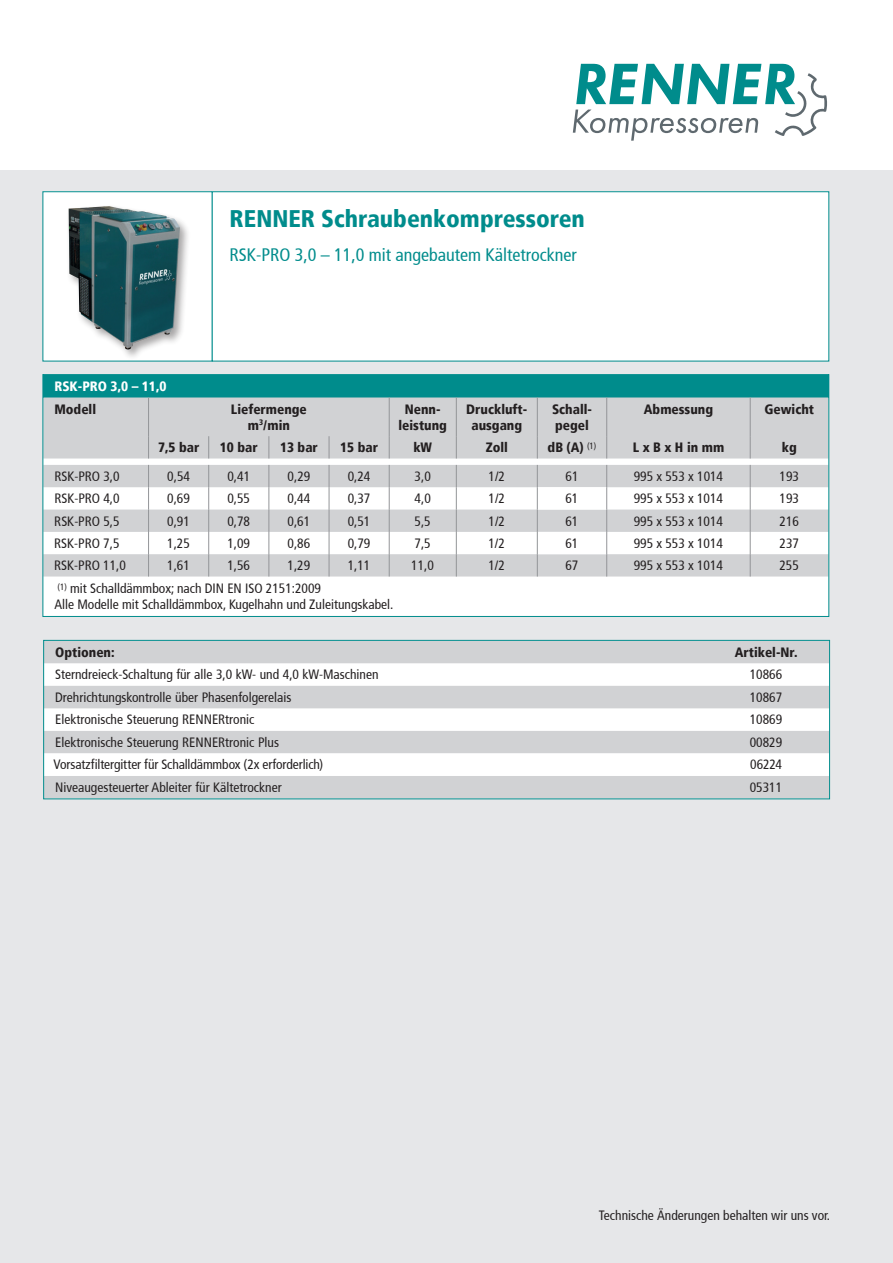
<style>
.page{position:relative;width:893px;height:1263px;background:#fff}
.page>*{position:absolute;margin:0;border:0;box-sizing:border-box;transform-origin:0 0}
.t1{font:900 condensed 24px "Frutiger";color:#008c8c}
.t2{font:condensed 18px "Frutiger";color:#008c8c}
.t3{font:condensed 13.5px/16.5px "Frutiger";color:#231f20}
.t4{font:900 condensed 13.5px/16.2px "Frutiger";color:#231f20;text-align:center}
.t5{font:900 condensed 13.5px "Frutiger";color:#fff}
</style>
<div class="page">
<div style="left:0;top:170px;width:893px;height:1093px;background:#e6e7e9"></div>
<svg style="left:573px;top:64px;width:254px;height:77px"></svg>
<svg style="left:45px;top:642px;width:783px;height:111px;fill:#d1d2d4"></svg>
<svg style="left:45px;top:753px;width:783px;height:44px"></svg>
<div style="left:43px;top:640px;width:787px;height:159px;border:1px solid #008c8c"></div>
<div style="left:43px;top:192px;width:169px;height:169px;background:#fff"></div>
<div style="left:66px;top:204px;width:125px;height:157px;background:#231f20;opacity:.4"></div>
<img style="left:69px;top:206px;width:111px;height:143px">
<div style="left:212px;top:192px;width:617px;height:169px;background:#fff"></div>
<div style="left:43px;top:375px;width:786px;height:241px;background:#fff"></div>
<div style="left:43px;top:375px;width:785px;height:22px;background:#008c8c"></div>
<svg style="left:45px;top:397px;width:782px;height:179px;fill:#d1d2d4"></svg>
<svg style="left:537px;top:465px;width:70px;height:111px"></svg>
<hr style="left:148px;top:397px;width:1px;height:39px;background:#939598">
<hr style="left:389px;top:397px;width:1px;height:39px;background:#939598">
<hr style="left:456px;top:397px;width:1px;height:39px;background:#939598">
<hr style="left:537px;top:397px;width:1px;height:39px;background:#939598">
<hr style="left:606px;top:397px;width:1px;height:39px;background:#939598">
<hr style="left:750px;top:397px;width:1px;height:39px;background:#939598">
<svg style="left:148px;top:436px;width:1px;height:22px"></svg>
<svg style="left:208px;top:436px;width:1px;height:22px"></svg>
<svg style="left:268px;top:436px;width:1px;height:22px"></svg>
<svg style="left:329px;top:436px;width:1px;height:22px"></svg>
<svg style="left:389px;top:436px;width:1px;height:22px"></svg>
<svg style="left:456px;top:436px;width:1px;height:22px"></svg>
<svg style="left:537px;top:436px;width:1px;height:22px"></svg>
<svg style="left:606px;top:436px;width:1px;height:22px"></svg>
<svg style="left:750px;top:436px;width:1px;height:22px"></svg>
<svg style="left:148px;top:465px;width:1px;height:111px"></svg>
<svg style="left:208px;top:465px;width:1px;height:111px"></svg>
<svg style="left:268px;top:465px;width:1px;height:111px"></svg>
<svg style="left:329px;top:465px;width:1px;height:111px"></svg>
<svg style="left:389px;top:465px;width:1px;height:111px"></svg>
<svg style="left:456px;top:465px;width:1px;height:111px"></svg>
<svg style="left:750px;top:465px;width:1px;height:111px"></svg>
<div style="left:43px;top:374px;width:786px;height:243px;border:1px solid #008c8c"></div>
<h1 class="t1" style="left:230px;top:204px;width:357px">RENNER Schraubenkompressoren</h1>
<h2 class="t2" style="left:230px;top:244px;width:349px">RSK-PRO 3,0 – 11,0 mit angebautem Kältetrockner</h2>
<p class="t5" style="left:54px;top:378px;width:114px">RSK-PRO 3,0 – 11,0</p>
<p class="t4" style="left:54px;top:401px;width:43px">Modell</p>
<p class="t4" style="left:231px;top:401px;width:78px">Liefermenge m<sup>3</sup>/min</p>
<p class="t4" style="left:398px;top:401px;width:50px">Nenn&shy;leistung</p>
<p class="t4" style="left:466px;top:401px;width:63px">Druckluft&shy;ausgang</p>
<p class="t4" style="left:552px;top:401px;width:42px;text-align:left">Schall&shy;pegel</p>
<p class="t4" style="left:644px;top:401px;width:71px">Abmessung</p>
<p class="t4" style="left:765px;top:401px;width:51px">Gewicht</p>
<p class="t4" style="left:158px;top:439px;width:43px">7,5 bar</p>
<p class="t4" style="left:220px;top:439px;width:39px">10 bar</p>
<p class="t4" style="left:280px;top:439px;width:39px">13 bar</p>
<p class="t4" style="left:340px;top:439px;width:39px">15 bar</p>
<p class="t4" style="left:413px;top:439px;width:20px">kW</p>
<p class="t4" style="left:486px;top:439px;width:24px">Zoll</p>
<p class="t4" style="left:548px;top:439px;width:50px">dB (A) <sup>(1)</sup></p>
<p class="t4" style="left:633px;top:439px;width:93px">L x B x H in mm</p>
<p class="t4" style="left:782px;top:439px;width:16px">kg</p>
<p class="t3" style="left:54px;top:468px;width:67px">RSK-PRO 3,0</p>
<p class="t3" style="left:167px;top:468px;width:24px">0,54</p>
<p class="t3" style="left:227px;top:468px;width:24px">0,41</p>
<p class="t3" style="left:288px;top:468px;width:24px">0,29</p>
<p class="t3" style="left:348px;top:468px;width:24px">0,24</p>
<p class="t3" style="left:415px;top:468px;width:18px">3,0</p>
<p class="t3" style="left:489px;top:468px;width:18px">1/2</p>
<p class="t3" style="left:565px;top:468px;width:14px">61</p>
<p class="t3" style="left:634px;top:468px;width:91px">995 x 553 x 1014</p>
<p class="t3" style="left:780px;top:468px;width:21px">193</p>
<p class="t3" style="left:54px;top:490px;width:67px">RSK-PRO 4,0</p>
<p class="t3" style="left:167px;top:490px;width:24px">0,69</p>
<p class="t3" style="left:227px;top:490px;width:24px">0,55</p>
<p class="t3" style="left:288px;top:490px;width:24px">0,44</p>
<p class="t3" style="left:348px;top:490px;width:24px">0,37</p>
<p class="t3" style="left:415px;top:490px;width:18px">4,0</p>
<p class="t3" style="left:489px;top:490px;width:18px">1/2</p>
<p class="t3" style="left:565px;top:490px;width:14px">61</p>
<p class="t3" style="left:634px;top:490px;width:91px">995 x 553 x 1014</p>
<p class="t3" style="left:780px;top:490px;width:21px">193</p>
<p class="t3" style="left:54px;top:513px;width:67px">RSK-PRO 5,5</p>
<p class="t3" style="left:167px;top:513px;width:24px">0,91</p>
<p class="t3" style="left:227px;top:513px;width:24px">0,78</p>
<p class="t3" style="left:288px;top:513px;width:24px">0,61</p>
<p class="t3" style="left:348px;top:513px;width:24px">0,51</p>
<p class="t3" style="left:415px;top:513px;width:18px">5,5</p>
<p class="t3" style="left:488px;top:513px;width:18px">1/2</p>
<p class="t3" style="left:565px;top:513px;width:14px">61</p>
<p class="t3" style="left:634px;top:513px;width:91px">995 x 553 x 1014</p>
<p class="t3" style="left:779px;top:513px;width:21px">216</p>
<p class="t3" style="left:54px;top:535px;width:67px">RSK-PRO 7,5</p>
<p class="t3" style="left:167px;top:535px;width:24px">1,25</p>
<p class="t3" style="left:227px;top:535px;width:24px">1,09</p>
<p class="t3" style="left:288px;top:535px;width:24px">0,86</p>
<p class="t3" style="left:348px;top:535px;width:24px">0,79</p>
<p class="t3" style="left:415px;top:535px;width:18px">7,5</p>
<p class="t3" style="left:488px;top:535px;width:18px">1/2</p>
<p class="t3" style="left:565px;top:535px;width:14px">61</p>
<p class="t3" style="left:634px;top:535px;width:91px">995 x 553 x 1014</p>
<p class="t3" style="left:779px;top:535px;width:21px">237</p>
<p class="t3" style="left:54px;top:557px;width:73px">RSK-PRO 11,0</p>
<p class="t3" style="left:167px;top:557px;width:24px">1,61</p>
<p class="t3" style="left:227px;top:557px;width:24px">1,56</p>
<p class="t3" style="left:287px;top:557px;width:24px">1,29</p>
<p class="t3" style="left:348px;top:557px;width:24px">1,11</p>
<p class="t3" style="left:411px;top:557px;width:24px">11,0</p>
<p class="t3" style="left:488px;top:557px;width:18px">1/2</p>
<p class="t3" style="left:565px;top:557px;width:14px">67</p>
<p class="t3" style="left:634px;top:557px;width:91px">995 x 553 x 1014</p>
<p class="t3" style="left:779px;top:557px;width:21px">255</p>
<p class="t3" style="left:54px;top:580px;width:341px"><sup>(1)</sup> mit Schalldämmbox; nach DIN EN ISO 2151:2009<br>Alle Modelle mit Schalldämmbox, Kugelhahn und Zuleitungskabel.</p>
<p class="t4" style="left:55px;top:644px;width:61px">Optionen:</p>
<p class="t4" style="left:735px;top:644px;width:64px">Artikel-Nr.</p>
<p class="t3" style="left:55px;top:666px;width:325px">Sterndreieck-Schaltung für alle 3,0 kW- und 4,0 kW-Maschinen</p>
<p class="t3" style="left:750px;top:666px;width:34px">10866</p>
<p class="t3" style="left:55px;top:689px;width:238px">Drehrichtungskontrolle über Phasenfolgerelais</p>
<p class="t3" style="left:750px;top:689px;width:34px">10867</p>
<p class="t3" style="left:55px;top:712px;width:201px">Elektronische Steuerung RENNERtronic</p>
<p class="t3" style="left:750px;top:712px;width:34px">10869</p>
<p class="t3" style="left:55px;top:734px;width:225px">Elektronische Steuerung RENNERtronic Plus</p>
<p class="t3" style="left:750px;top:734px;width:34px">00829</p>
<p class="t3" style="left:53px;top:756px;width:271px">Vorsatzfiltergitter für Schalldämmbox (2x erforderlich)</p>
<p class="t3" style="left:750px;top:756px;width:33px">06224</p>
<p class="t3" style="left:55px;top:779px;width:228px">Niveaugesteuerter Ableiter für Kältetrockner</p>
<p class="t3" style="left:750px;top:779px;width:34px">05311</p>
<p class="t3" style="left:599px;top:1207px;width:233px">Technische Änderungen behalten wir uns vor.</p>
</div>
